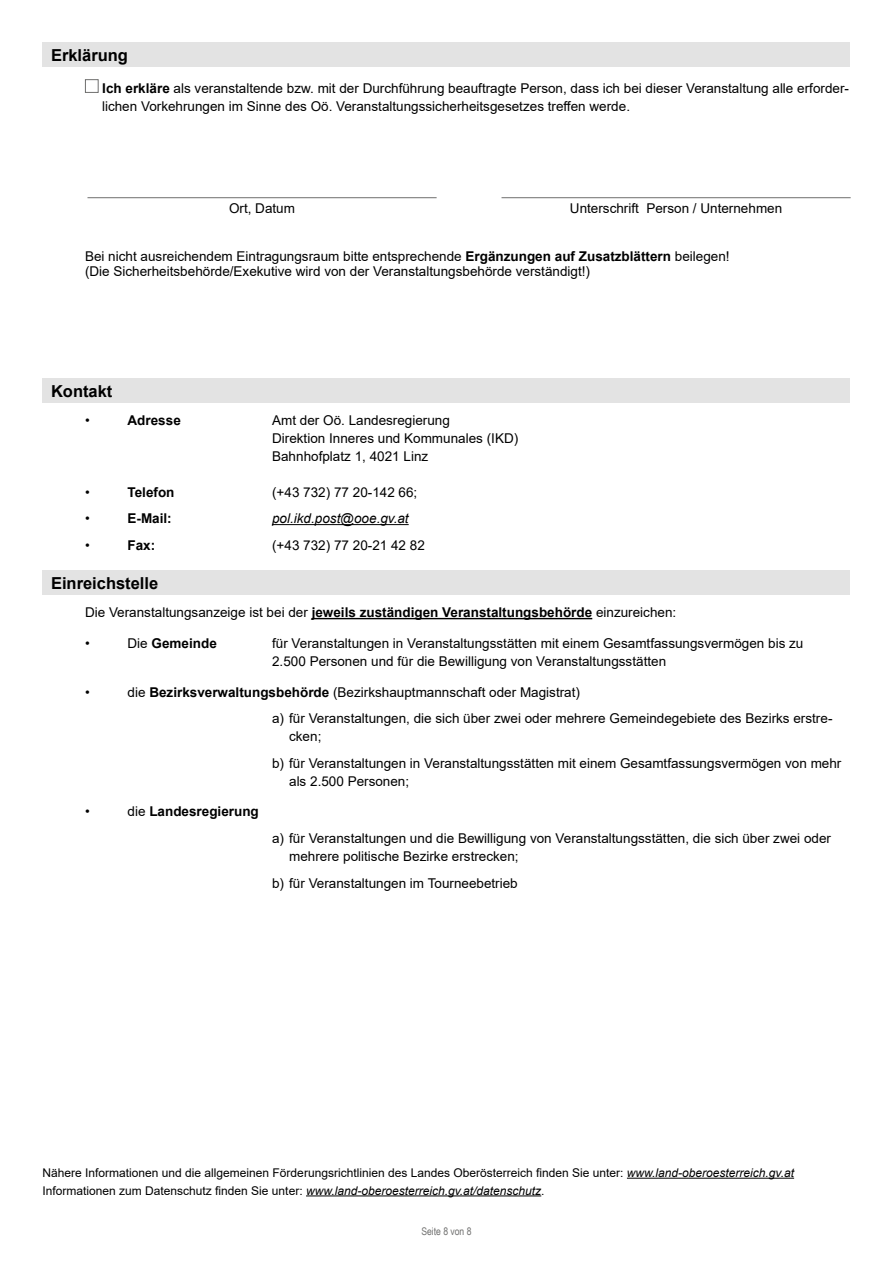
<style>
.page{position:relative;width:893px;height:1263px;background:#fff}
.page>*{position:absolute;margin:0;border:0;box-sizing:border-box;transform-origin:0 0}
.Formularabschnitt_H2{font:700 16.5px "Arial";color:#000}
.Formular_Abschluss_P_Text_-_OHNE_Grundli{font:13.5px/18px "Arial";color:#000}
.t1{font:700 13.5px "Arial";color:#000}
.Formularabschnitt_P_Datum_Unterschrift{font:13.5px "Arial";color:#000}
.t2{font:italic 13.5px "Arial";color:#000}
.Formular_Abschluss_P_Hinweis_Datenschutz{font:12px "Arial";color:#000}
.t3{font:10.5px "Arial Narrow";color:#6f6f6e}
.s1{font-weight:700}
.s2{font-weight:400}
.s3{font-style:italic}
</style>
<div class="page">
<div style="left:43px;top:379px;width:807px;height:24px;background:#e3e3e3"></div>
<div style="left:43px;top:571px;width:807px;height:24px;background:#e3e3e3"></div>
<hr style="left:272px;top:524px;width:137px;height:1px;background:#000">
<hr style="left:312px;top:618px;width:280px;height:1px;background:#000">
<hr style="left:627px;top:1178px;width:167px;height:1px;background:#000">
<hr style="left:306px;top:1195px;width:235px;height:1px;background:#000">
<div style="left:43px;top:43px;width:807px;height:24px;background:#e3e3e3"></div>
<div style="left:85px;top:79px;width:14px;height:14px;border:1px solid #6f6f6e"></div>
<hr style="left:87px;top:197px;width:350px;height:1px;background:#6f6f6e">
<hr style="left:501px;top:197px;width:350px;height:1px;background:#6f6f6e">
<h2 class="Formularabschnitt_H2" style="left:51px;top:43px;width:79px">Erklärung</h2>
<p class="Formular_Abschluss_P_Text_-_OHNE_Grundli" style="left:102px;top:79px;width:748px"><span class="s1">Ich erkläre</span> als veranstaltende bzw. mit der Durchführung beauftragte Person, dass ich bei dieser Veranstaltung alle erforder&shy;lichen Vorkehrungen im Sinne des Oö. Veranstaltungssicherheitsgesetzes treffen werde.</p>
<p class="Formularabschnitt_P_Datum_Unterschrift" style="left:229px;top:199px;width:68px">Ort, Datum</p>
<p class="Formularabschnitt_P_Datum_Unterschrift" style="left:570px;top:199px;width:214px">Unterschrift Person / Unternehmen</p>
<p class="Formular_Abschluss_P_Text_-_OHNE_Grundli" style="left:85px;top:249px;width:646px;line-height:15px">Bei nicht ausreichendem Eintragungsraum bitte entsprechende <span class="s1">Ergänzungen auf Zusatzblättern</span> beilegen! (Die Sicherheitsbehörde/Exekutive wird von der Veranstaltungsbehörde verständigt!)</p>
<h2 class="Formularabschnitt_H2" style="left:51px;top:379px;width:63px">Kontakt</h2>
<p class="Formular_Abschluss_P_Text_-_OHNE_Grundli" style="left:85px;top:411px;width:6px">•</p>
<p class="t1" style="left:128px;top:411px;width:55px">Adresse</p>
<p class="Formular_Abschluss_P_Text_-_OHNE_Grundli" style="left:272px;top:411px;width:248px">Amt der Oö. Landesregierung<br>Direktion Inneres und Kommunales (IKD)<br>Bahnhofplatz 1, 4021 Linz</p>
<p class="Formular_Abschluss_P_Text_-_OHNE_Grundli" style="left:85px;top:483px;width:6px">•</p>
<p class="t1" style="left:128px;top:482px;width:49px">Telefon</p>
<p class="Formular_Abschluss_P_Text_-_OHNE_Grundli" style="left:272px;top:483px;width:147px">(+43 732) 77 20-142 66;</p>
<p class="Formular_Abschluss_P_Text_-_OHNE_Grundli" style="left:85px;top:509px;width:6px">•</p>
<p class="t1" style="left:128px;top:509px;width:46px">E-Mail:</p>
<p class="t2" style="left:272px;top:510px;width:138px">pol.ikd.post@ooe.gv.at</p>
<p class="Formular_Abschluss_P_Text_-_OHNE_Grundli" style="left:85px;top:536px;width:6px">•</p>
<p class="t1" style="left:128px;top:535px;width:29px">Fax:</p>
<p class="Formular_Abschluss_P_Text_-_OHNE_Grundli" style="left:272px;top:536px;width:154px">(+43 732) 77 20-21 42 82</p>
<h2 class="Formularabschnitt_H2" style="left:51px;top:571px;width:109px">Einreichstelle</h2>
<p class="Formular_Abschluss_P_Text_-_OHNE_Grundli" style="left:85px;top:603px;width:593px">Die Veranstaltungsanzeige ist bei der <span class="s1">jeweils zuständigen Veranstaltungsbehörde</span> einzureichen:</p>
<p class="Formular_Abschluss_P_Text_-_OHNE_Grundli" style="left:85px;top:634px;width:6px">•</p>
<p class="t1" style="left:128px;top:634px;width:91px"><span class="s2">Die</span> Gemeinde</p>
<p class="Formular_Abschluss_P_Text_-_OHNE_Grundli" style="left:272px;top:634px;width:533px">für Veranstaltungen in Veranstaltungsstätten mit einem Gesamtfassungsvermögen bis zu<br>2.500 Personen und für die Bewilligung von Veranstaltungsstätten</p>
<p class="Formular_Abschluss_P_Text_-_OHNE_Grundli" style="left:85px;top:683px;width:6px">•</p>
<p class="Formular_Abschluss_P_Text_-_OHNE_Grundli" style="left:128px;top:683px;width:454px">die <span class="s1">Bezirksverwaltungsbehörde</span> (Bezirkshauptmannschaft oder Magistrat)</p>
<p class="Formular_Abschluss_P_Text_-_OHNE_Grundli" style="left:289px;top:709px;width:545px;text-indent:-17px">a) für Veranstaltungen, die sich über zwei oder mehrere Gemeindegebiete des Bezirks erstre&shy;cken;</p>
<p class="Formular_Abschluss_P_Text_-_OHNE_Grundli" style="left:289px;top:754px;width:554px;text-indent:-17px">b) für Veranstaltungen in Veranstaltungsstätten mit einem Gesamtfassungsvermögen von mehr als 2.500 Personen;</p>
<p class="Formular_Abschluss_P_Text_-_OHNE_Grundli" style="left:85px;top:803px;width:6px">•</p>
<p class="t1" style="left:128px;top:802px;width:133px"><span class="s2">die</span> Landesregierung</p>
<p class="Formular_Abschluss_P_Text_-_OHNE_Grundli" style="left:289px;top:829px;width:543px;text-indent:-17px">a) für Veranstaltungen und die Bewilligung von Veranstaltungsstätten, die sich über zwei oder mehrere politische Bezirke erstrecken;</p>
<p class="Formular_Abschluss_P_Text_-_OHNE_Grundli" style="left:272px;top:874px;width:247px">b) für Veranstaltungen im Tourneebetrieb</p>
<p class="Formular_Abschluss_P_Hinweis_Datenschutz" style="left:43px;top:1164px;width:753px">Nähere Informationen und die allgemeinen Förderungsrichtlinien des Landes Oberösterreich finden Sie unter: <span class="s3">www.land-oberoesterreich.gv.at</span></p>
<p class="Formular_Abschluss_P_Hinweis_Datenschutz" style="left:43px;top:1182px;width:504px">Informationen zum Datenschutz finden Sie unter: <span class="s3">www.land-oberoesterreich.gv.at/datenschutz</span>.</p>
<p class="t3" style="left:421px;top:1223px;width:52px">Seite 8 von 8</p>
</div>
